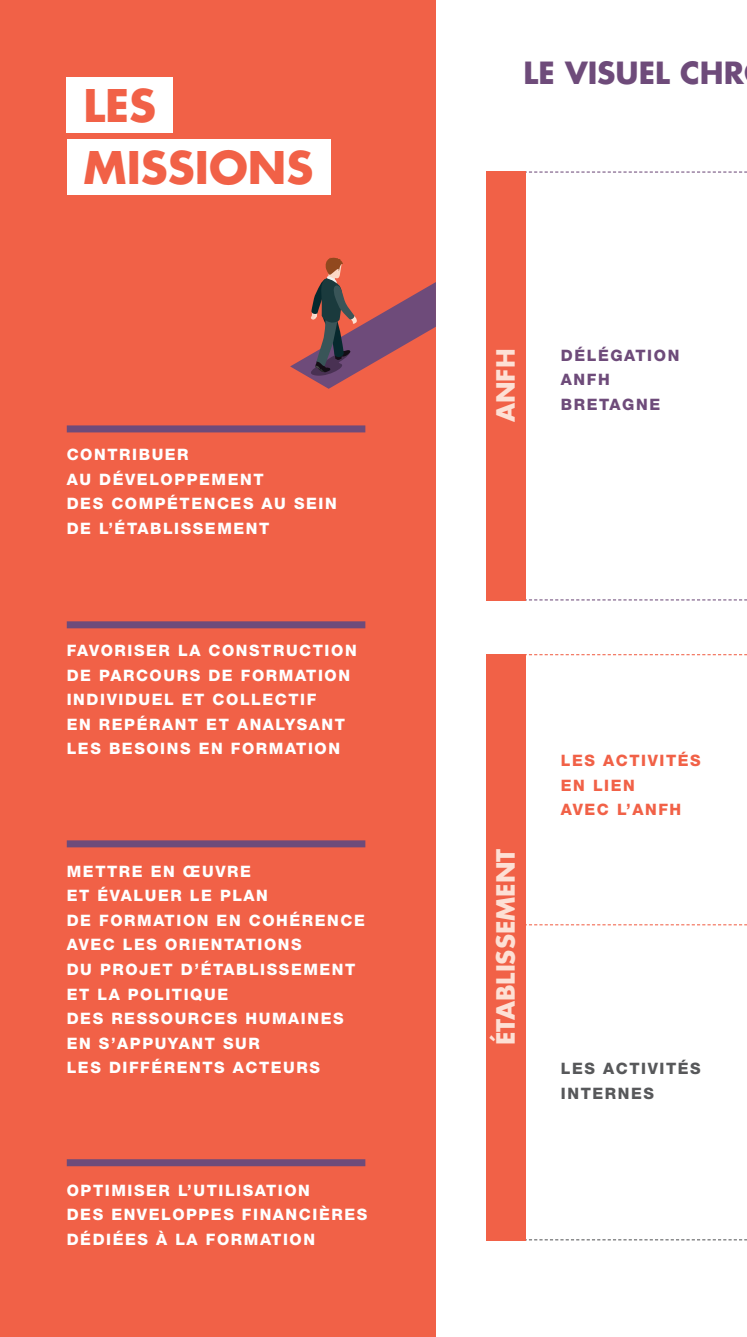
<style>
.page{position:relative;width:747px;height:1337px;background:#fff}
.page>*{position:absolute;margin:0;border:0;box-sizing:border-box;transform-origin:0 0}
.t1{font:700 43.75px "Futura Std";color:#f16147}
.t2{font:700 29.75px "Futura Std";color:#6e4b7a}
.t3{font:700 24.5px "Futura Std";color:#fde0d5}
.t4{font:800 15.75px/24.5px "Helvetica Neue LT Std";letter-spacing:.1em;color:#fff}
.t5{font:800 15.75px/24.5px "Helvetica Neue LT Std";letter-spacing:.1em;color:#f16147}
.t6{font:800 15.75px/24.5px "Helvetica Neue LT Std";letter-spacing:.1em;color:#6e4b7a}
.t7{font:800 15.75px/24.5px "Helvetica Neue LT Std";letter-spacing:.1em;color:#57585a}
</style>
<div class="page">
<div style="left:0;top:0;width:435px;height:1336px;background:#f16147"></div>
<div style="left:67px;top:139px;width:263px;height:56px;background:#fff"></div>
<div style="left:67px;top:77px;width:106px;height:56px;background:#fff"></div>
<div style="left:67px;top:621px;width:298px;height:7px;background:#6e4b7a"></div>
<div style="left:67px;top:425px;width:298px;height:7px;background:#6e4b7a"></div>
<div style="left:67px;top:840px;width:298px;height:7px;background:#6e4b7a"></div>
<svg style="left:67px;top:1159px;width:298px;height:6px;background:#734b77"></svg>
<svg style="left:526px;top:171px;width:220px;height:1px"></svg>
<svg style="left:526px;top:599px;width:220px;height:1px"></svg>
<svg style="left:526px;top:924px;width:220px;height:1px"></svg>
<svg style="left:526px;top:654px;width:220px;height:1px"></svg>
<svg style="left:526px;top:1239px;width:220px;height:1px"></svg>
<svg style="left:290px;top:257px;width:145px;height:132px"></svg>
<div style="left:486px;top:171px;width:40px;height:429px;background:#f16147"></div>
<div style="left:486px;top:653px;width:40px;height:587px;background:#f16147"></div>
<h1 class="t1" style="left:83px;top:76px;width:74px">LES</h1>
<h1 class="t1" style="left:84px;top:138px;width:231px">MISSIONS</h1>
<p class="t4" style="left:67px;top:442px;width:271px">CONTRIBUER<br>AU DÉVELOPPEMENT<br>DES COMPÉTENCES AU SEIN<br>DE L’ÉTABLISSEMENT</p>
<p class="t4" style="left:67px;top:638px;width:291px">FAVORISER LA CONSTRUCTION<br>DE PARCOURS DE FORMATION<br>INDIVIDUEL ET COLLECTIF<br>EN REPÉRANT ET ANALYSANT<br>LES BESOINS EN FORMATION</p>
<p class="t4" style="left:67px;top:858px;width:299px">METTRE EN ŒUVRE<br>ET ÉVALUER LE PLAN<br>DE FORMATION EN COHÉRENCE<br>AVEC LES ORIENTATIONS<br>DU PROJET D’ÉTABLISSEMENT<br>ET LA POLITIQUE<br>DES RESSOURCES HUMAINES<br>EN S’APPUYANT SUR<br>LES DIFFÉRENTS ACTEURS</p>
<p class="t4" style="left:67px;top:1177px;width:302px">OPTIMISER L’UTILISATION<br>DES ENVELOPPES FINANCIÈRES<br>DÉDIÉES À LA FORMATION</p>
<h2 class="t2" style="left:523px;top:53px;width:222px">LE VISUEL CHR</h2>
<h3 class="t3" style="left:489px;top:422px;width:75px;rotate:-90deg">ANFH</h3>
<p class="t6" style="left:560px;top:343px;width:120px">DÉLÉGATION<br>ANFH<br>BRETAGNE</p>
<h3 class="t3" style="left:489px;top:1045px;width:198px;rotate:-90deg">ÉTABLISSEMENT</h3>
<p class="t5" style="left:560px;top:748px;width:141px">LES ACTIVITÉS<br>EN LIEN<br>AVEC L’ANFH</p>
<p class="t7" style="left:560px;top:1056px;width:141px">LES ACTIVITÉS<br>INTERNES</p>
</div>
